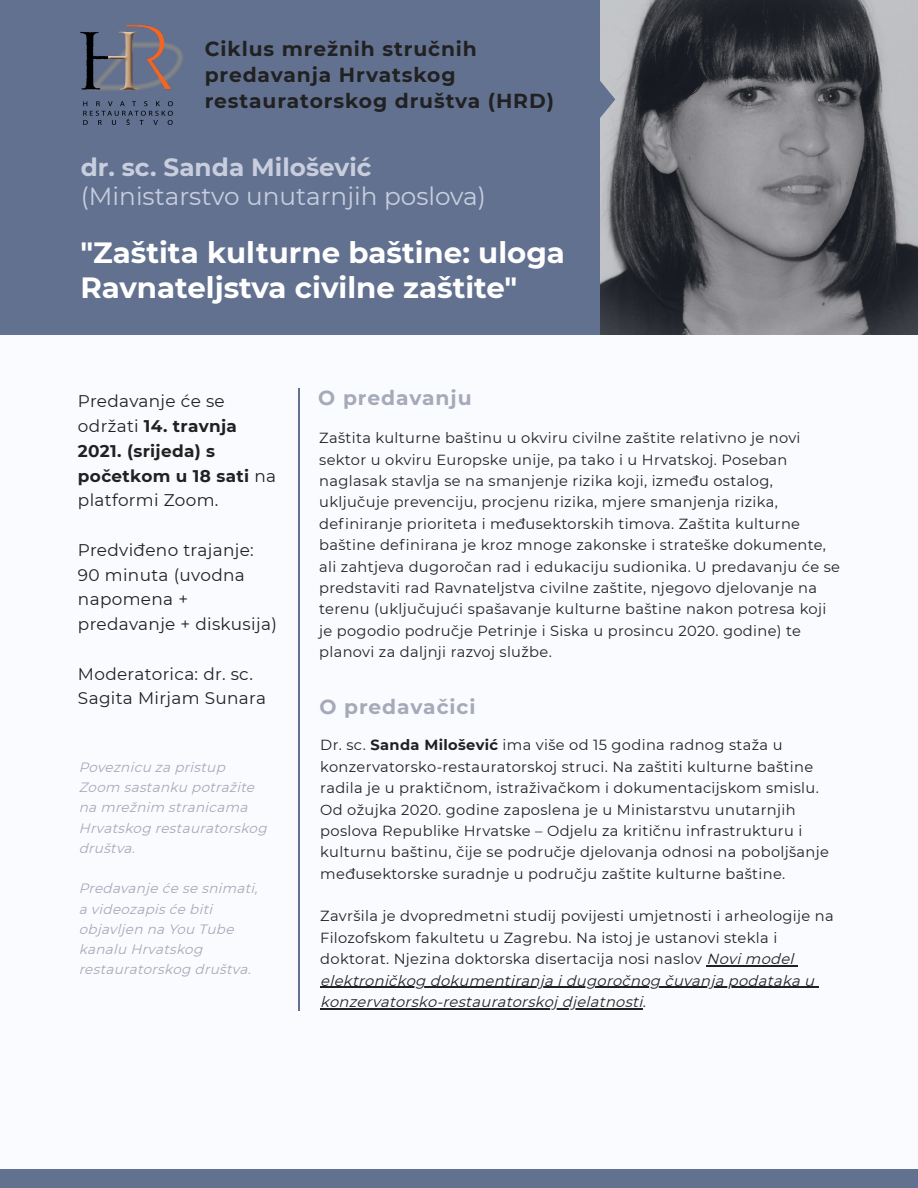
<style>
.page{position:relative;width:918px;height:1188px;background:#62718f}
.page>*{position:absolute;margin:0;border:0;box-sizing:border-box;transform-origin:0 0}
.t1{font:700 29.25px/34.8px "Montserrat";color:#fff}
.t2{font:24.75px "Montserrat";color:#c8cede}
.t3{font:700 24.75px "Montserrat";color:#c8cede}
.t4{font:700 20.25px/25.8px "Montserrat";letter-spacing:.045em;color:#212121}
.t5{font:700 20.25px "Montserrat";letter-spacing:.045em;color:#a6a9b8}
.t6{font:16.8px/24.8px "Montserrat";letter-spacing:.02em;color:#212121}
.t7{font:700 16.8px/24.8px "Montserrat";letter-spacing:.02em;color:#212121}
.t8{font:14.7px/21.3px "Montserrat";letter-spacing:.025em;color:#212121}
.t9{font:italic 13.5px/20.2px "Montserrat";color:#a6a9b8}
.s1{font-weight:400}
.s2{font-weight:700}
.s3{font-style:italic}
</style>
<div class="page">
<img style="left:600px;top:0;width:318px;height:336px">
<div style="left:0;top:336px;width:918px;height:833px;background:#fafbff"></div>
<svg style="left:600px;top:80px;width:15px;height:38px"></svg>
<hr style="left:299px;top:970px;width:1px;height:41px;background:#62718f">
<hr style="left:299px;top:928px;width:1px;height:42px;background:#62718f">
<hr style="left:299px;top:886px;width:1px;height:42px;background:#62718f">
<hr style="left:299px;top:845px;width:1px;height:41px;background:#62718f">
<hr style="left:299px;top:803px;width:1px;height:42px;background:#62718f">
<hr style="left:299px;top:761px;width:1px;height:42px;background:#62718f">
<hr style="left:299px;top:720px;width:1px;height:41px;background:#62718f">
<hr style="left:299px;top:678px;width:1px;height:42px;background:#62718f">
<hr style="left:299px;top:637px;width:1px;height:41px;background:#62718f">
<hr style="left:299px;top:595px;width:1px;height:42px;background:#62718f">
<hr style="left:299px;top:553px;width:1px;height:42px;background:#62718f">
<hr style="left:299px;top:512px;width:1px;height:41px;background:#62718f">
<hr style="left:299px;top:470px;width:1px;height:42px;background:#62718f">
<hr style="left:299px;top:428px;width:1px;height:42px;background:#62718f">
<hr style="left:299px;top:388px;width:1px;height:40px;background:#62718f">
<img style="left:81px;top:26px;width:102px;height:99px">
<hr style="left:707px;top:965px;width:87px;height:1px;background:#212121">
<hr style="left:320px;top:987px;width:494px;height:1px;background:#212121">
<hr style="left:320px;top:1008px;width:323px;height:1px;background:#212121">
<h3 class="t4" style="left:205px;top:36px;width:351px">Ciklus mrežnih stručnih predavanja Hrvatskog restauratorskog društva (HRD)</h3>
<h2 class="t3" style="left:81px;top:152px;width:292px">dr. sc. Sanda Milošević</h2>
<h2 class="t2" style="left:81px;top:181px;width:407px">(Ministarstvo unutarnjih poslova)</h2>
<h1 class="t1" style="left:80px;top:235px;width:486px">"Zaštita kulturne baštine: uloga<br>Ravnateljstva civilne zaštite"</h1>
<p class="t6" style="left:78px;top:389px;width:148px">Predavanje će se</p>
<h3 class="t5" style="left:318px;top:385px;width:155px">O predavanju</h3>
<p class="t7" style="left:78px;top:414px;width:200px"><span class="s1">održati</span> 14. travnja<br>2021. (srijeda) s početkom u 18 sati <span class="s1">na platformi Zoom.</span></p>
<p class="t6" style="left:78px;top:537px;width:200px">Predviđeno trajanje:<br>90 minuta (uvodna napomena + predavanje + diskusija)</p>
<p class="t6" style="left:78px;top:661px;width:190px">Moderatorica: dr. sc.<br>Sagita Mirjam Sunara</p>
<p class="t8" style="left:320px;top:734px;width:510px">Dr. sc. <span class="s2">Sanda Milošević</span> ima više od 15 godina radnog staža u konzervatorsko-restauratorskoj struci. Na zaštiti kulturne baštine radila je u praktičnom, istraživačkom i dokumentacijskom smislu.<br>Od ožujka 2020. godine zaposlena je u Ministarstvu unutarnjih poslova Republike Hrvatske – Odjelu za kritičnu infrastrukturu i kulturnu baštinu, čije se područje djelovanja odnosi na poboljšanje međusektorske suradnje u području zaštite kulturne baštine.</p>
<p class="t8" style="left:320px;top:905px;width:515px">Završila je dvopredmetni studij povijesti umjetnosti i arheologije na Filozofskom fakultetu u Zagrebu. Na istoj je ustanovi stekla i doktorat. Njezina doktorska disertacija nosi naslov <span class="s3">Novimodel elektroničkog dokumentiranja i dugoročnog čuvanja podataka u konzervatorsko-restauratorskoj djelatnosti</span>.</p>
<p class="t8" style="left:319px;top:427px;width:522px">Zaštita kulturne baštinu u okviru civilne zaštite relativno je novi sektor u okviru Europske unije, pa tako i u Hrvatskoj. Poseban naglasak stavlja se na smanjenje rizika koji, između ostalog, uključuje prevenciju, procjenu rizika, mjere smanjenja rizika, definiranje prioriteta i međusektorskih timova. Zaštita kulturne baštine definirana je kroz mnoge zakonske i strateške dokumente, ali zahtjeva dugoročan rad i edukaciju sudionika. U predavanju će se predstaviti rad Ravnateljstva civilne zaštite, njegovo djelovanje na terenu (uključujući spašavanje kulturne baštine nakon potresa koji je pogodio područje Petrinje i Siska u prosincu 2020. godine) te planovi za daljnji razvoj službe.</p>
<h3 class="t5" style="left:319px;top:695px;width:158px">O predavačici</h3>
<p class="t9" style="left:79px;top:757px;width:194px">Poveznicu za pristup<br>Zoom sastanku potražite na mrežnim stranicama<br>Hrvatskog restauratorskog društva.</p>
<p class="t9" style="left:79px;top:878px;width:184px">Predavanje će se snimati, a videozapis će biti objavljen na You Tube kanalu Hrvatskog restauratorskog društva.</p>
</div>
